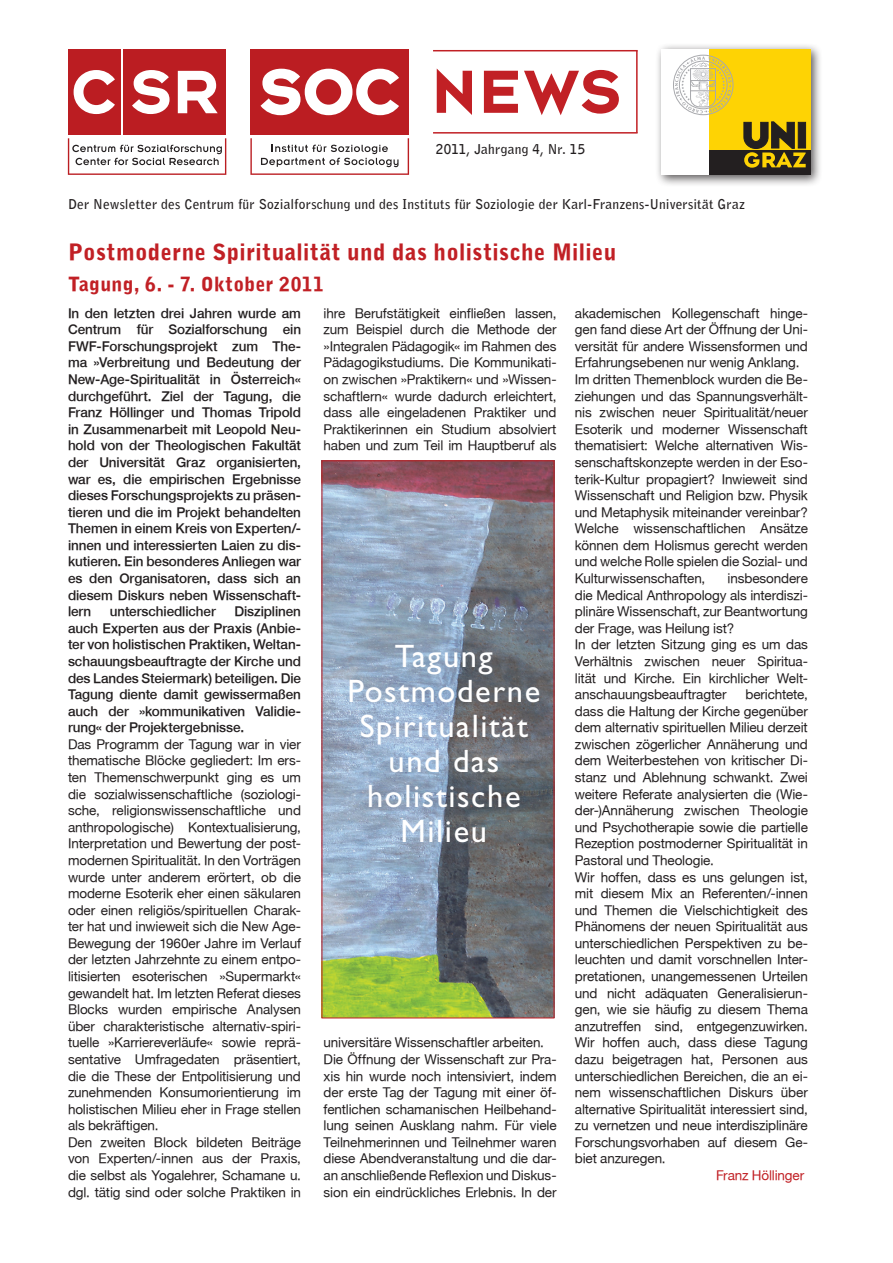
<style>
.page{position:relative;width:893px;height:1263px;background:#fff}
.page>*{position:absolute;margin:0;border:0;box-sizing:border-box;transform-origin:0 0}
.t1{font:500 67.05px "Bonn";color:#c12025}
.t2{font:32.55px/34.8px "Gill Sans";letter-spacing:.05em;color:#fff;text-align:center}
.TITEL{font:900 22.5px "Bell Gothic";letter-spacing:.02em;color:#c12025}
.TITEL-2{font:900 19.5px "Bell Gothic";letter-spacing:.02em;color:#c12025}
.FLIESSTEXT{font:13.5px/16.6px "Helvetica SOC Roman";letter-spacing:-.01em;color:#231f20;text-align:justify}
.FLIESSTEXT-2{font:13.5px/16.6px "Helvetica SOC Medium";letter-spacing:-.005em;color:#231f20;text-align:justify}
.DACHZEILE{font:700 13.5px "Bell Gothic";letter-spacing:.01em;color:#231f20}
.FLIESSTEXT-3{font:13.5px "Helvetica SOC Roman";letter-spacing:-.01em;color:#c12025}
.t3{font:700 11.55px/14px "Gill Sans";letter-spacing:.05em;color:#231f20;text-align:center;scale:.95 1}
</style>
<div class="page">
<div style="left:250px;top:49px;width:159px;height:86px;background:#bb1d22"></div>
<svg style="left:250px;top:138px;width:159px;height:37px"></svg>
<svg style="left:260px;top:69px;width:139px;height:46px"></svg>
<div style="left:68px;top:49px;width:53px;height:86px;background:#bb1d22"></div>
<div style="left:123px;top:49px;width:103px;height:86px;background:#bb1d22"></div>
<svg style="left:74px;top:70px;width:41px;height:44px"></svg>
<svg style="left:132px;top:70px;width:38px;height:44px"></svg>
<svg style="left:178px;top:71px;width:40px;height:42px"></svg>
<svg style="left:68px;top:138px;width:158px;height:37px"></svg>
<div style="left:655px;top:43px;width:167px;height:144px;background:#231f20;opacity:.75"></div>
<svg style="left:811px;top:174px;width:7px;height:6px"></svg>
<div style="left:661px;top:49px;width:48px;height:126px;background:#fff"></div>
<div style="left:709px;top:49px;width:101px;height:101px;background:#fed304"></div>
<div style="left:709px;top:150px;width:101px;height:25px;background:#231f20"></div>
<svg style="left:744px;top:122px;width:62px;height:46px"></svg>
<svg style="left:673px;top:55px;width:60px;height:60px"></svg>
<hr style="left:433px;top:132px;width:205px;height:2px;background:#c12025">
<hr style="left:636px;top:50px;width:2px;height:83px;background:#c12025">
<hr style="left:433px;top:50px;width:205px;height:1px;background:#c12025">
<img style="left:323px;top:462px;width:229px;height:554px">
<div style="left:321px;top:460px;width:233px;height:558px;border:1px solid #c12025"></div>
<p class="t1" style="left:432px;top:58px;width:190px">NEWS</p>
<p class="DACHZEILE" style="left:436px;top:141px;width:151px">2011, Jahrgang 4, Nr. 15</p>
<p class="DACHZEILE" style="left:68px;top:195px;width:679px">Der Newsletter des Centrum für Sozialforschung und des Instituts für Soziologie der Karl-Franzens-Universität Graz</p>
<p class="TITEL" style="left:68px;top:238px;width:550px">Postmoderne Spiritualität und das holistische Milieu</p>
<p class="TITEL-2" style="left:68px;top:273px;width:258px">Tagung, 6. - 7. Oktober 2011</p>
<p class="FLIESSTEXT" style="left:324px;top:304px;width:235px">ihre Berufstätigkeit einfließen lassen, zum Beispiel durch die Methode der »Integralen Pädagogik« im Rahmen des Pädagogikstudiums. Die Kommunikati&shy;on zwischen »Praktikern« und »Wissen&shy;schaftlern« wurde dadurch erleichtert, dass alle eingeladenen Praktiker und Praktikerinnen ein Studium absolviert haben und zum Teil im Hauptberuf als</p>
<p class="FLIESSTEXT" style="left:575px;top:304px;width:235px">akademischen Kollegenschaft hinge&shy;gen fand diese Art der Öffnung der Uni&shy;versität für andere Wissensformen und Erfahrungsebenen nur wenig Anklang.</p>
<p class="FLIESSTEXT" style="left:575px;top:371px;width:235px">Im dritten Themenblock wurden die Be&shy;ziehungen und das Spannungsverhält&shy;nis zwischen neuer Spiritualität/neuer Esoterik und moderner Wissenschaft thematisiert: Welche alternativen Wis&shy;senschaftskonzepte werden in der Eso&shy;terik-Kultur propagiert? Inwieweit sind Wissenschaft und Religion bzw. Physik und Metaphysik miteinander vereinbar?<br>Welche wissenschaftlichen Ansätze können dem Holismus gerecht werden und welche Rolle spielen die Sozial- und Kulturwissenschaften,</p>
<p class="FLIESSTEXT-2" style="left:68px;top:304px;width:235px">In den letzten drei Jahren wurde am Centrum für Sozialforschung ein FWF-Forschungsprojekt zum The&shy;ma »Verbreitung und Bedeutung der New-Age-Spiritualität in Österreich« durchgeführt. Ziel der Tagung, die Franz Höllinger und Thomas Tripold in Zusammenarbeit mit Leopold Neu&shy;hold von der Theologischen Fakultät der Universität Graz organisierten, war es, die empirischen Ergebnisse dieses Forschungsprojekts zu präsen&shy;tieren und die im Projekt behandelten Themen in einem Kreis von Experten/- innen und interessierten Laien zu dis&shy;kutieren. Ein besonderes Anliegen war es den Organisatoren, dass sich an diesem Diskurs neben Wissenschaft&shy;lern</p>
<p class="FLIESSTEXT" style="left:575px;top:570px;width:235px;text-indent:153px">insbesondere die Medical Anthropology als interdiszi&shy;plinäre Wissenschaft, zur Beantwortung der Frage, was Heilung ist?</p>
<p class="FLIESSTEXT" style="left:575px;top:636px;width:235px">In der letzten Sitzung ging es um das Verhältnis zwischen neuer Spiritua&shy;lität und Kirche. Ein kirchlicher Welt&shy;anschauungsbeauftragter</p>
<p class="FLIESSTEXT-2" style="left:68px;top:603px;width:235px;text-indent:166px">Disziplinen auch Experten aus der Praxis (Anbie&shy;ter von holistischen Praktiken, Weltan&shy;schauungsbeauftragte der Kirche und des Landes Steiermark) beteiligen. Die Tagung diente damit gewissermaßen auch der »kommunikativen Validie&shy;rung« der Projektergebnisse.</p>
<p class="FLIESSTEXT" style="left:68px;top:735px;width:235px">Das Programm der Tagung war in vier thematische Blöcke gegliedert: Im ers&shy;ten Themenschwerpunkt ging es um die sozialwissenschaftliche (soziologi&shy;sche, religionswissenschaftliche und anthropologische) Kontextualisierung, Interpretation und Bewertung der post&shy;modernen Spiritualität. In den Vorträgen wurde unter anderem erörtert, ob die moderne Esoterik eher einen säkularen oder einen religiös/spirituellen Charak&shy;ter hat und inwieweit sich die New Age-Bewegung der 1960er Jahre im Verlauf der letzten Jahrzehnte zu einem entpo&shy;litisierten esoterischen »Supermarkt« gewandelt hat. Im letzten Referat dieses Blocks wurden empirische Analysen über charakteristische alternativ-spiri&shy;tuelle »Karriereverläufe« sowie reprä&shy;sentative Umfragedaten präsentiert, die die These der Entpolitisierung und zunehmenden Konsumorientierung im holistischen Milieu eher in Frage stellen als bekräftigen.</p>
<p class="FLIESSTEXT" style="left:68px;top:1133px;width:234px">Den zweiten Block bildeten Beiträge von Experten/-innen aus der Praxis, die selbst als Yogalehrer, Schamane u. dgl. tätig sind oder solche Praktiken in</p>
<p class="FLIESSTEXT-2" style="left:110px;top:603px;width:108px">unterschiedlicher</p>
<p class="t2" style="left:347px;top:639px;width:194px">Tagung<br>Postmoderne<br>Spiritualität und das holistische<br>Milieu</p>
<p class="FLIESSTEXT" style="left:575px;top:686px;width:235px;text-indent:170px">berichtete, dass die Haltung der Kirche gegenüber dem alternativ spirituellen Milieu derzeit zwischen zögerlicher Annäherung und dem Weiterbestehen von kritischer Di&shy;stanz und Ablehnung schwankt. Zwei weitere Referate analysierten die (Wie&shy;der-)Annäherung zwischen Theologie und Psychotherapie sowie die partielle Rezeption postmoderner Spiritualität in Pastoral und Theologie.</p>
<p class="FLIESSTEXT" style="left:575px;top:868px;width:235px">Wir hoffen, dass es uns gelungen ist, mit diesem Mix an Referenten/-innen und Themen die Vielschichtigkeit des Phänomens der neuen Spiritualität aus unterschiedlichen Perspektiven zu be&shy;leuchten und damit vorschnellen Inter&shy;pretationen, unangemessenen Urteilen und nicht adäquaten Generalisierun&shy;gen, wie sie häufig zu diesem Thema anzutreffen sind, entgegenzuwirken.<br>Wir hoffen auch, dass diese Tagung dazu beigetragen hat, Personen aus unterschiedlichen Bereichen, die an ei&shy;nem wissenschaftlichen Diskurs über alternative Spiritualität interessiert sind, zu vernetzen und neue interdisziplinäre Forschungsvorhaben auf diesem Ge&shy;biet anzuregen.</p>
<p class="FLIESSTEXT-3" style="left:716px;top:1167px;width:90px">Franz Höllinger</p>
<p class="t3" style="left:138px;top:917px;width:163px">Zeit:<br>Donnerstag 6. Oktober und<br>Freitag 7. Oktober 2011</p>
<p class="t3" style="left:142px;top:973px;width:155px">Ort:<br>Karl-Franzens-Universität<br>SZ 15.22<br>RESOWI-Zentrum</p>
<p class="t3" style="left:187px;top:1042px;width:62px">8010 Graz</p>
<p class="FLIESSTEXT" style="left:324px;top:1034px;width:222px">universitäre Wissenschaftler arbeiten.</p>
<p class="FLIESSTEXT" style="left:324px;top:1051px;width:235px">Die Öffnung der Wissenschaft zur Pra&shy;xis hin wurde noch intensiviert, indem der erste Tag der Tagung mit einer öf&shy;fentlichen schamanischen Heilbehand&shy;lung seinen Ausklang nahm. Für viele Teilnehmerinnen und Teilnehmer waren diese Abendveranstaltung und die dar&shy;an anschließende Reflexion und Diskus&shy;sion ein eindrückliches Erlebnis. In der</p>
</div>
